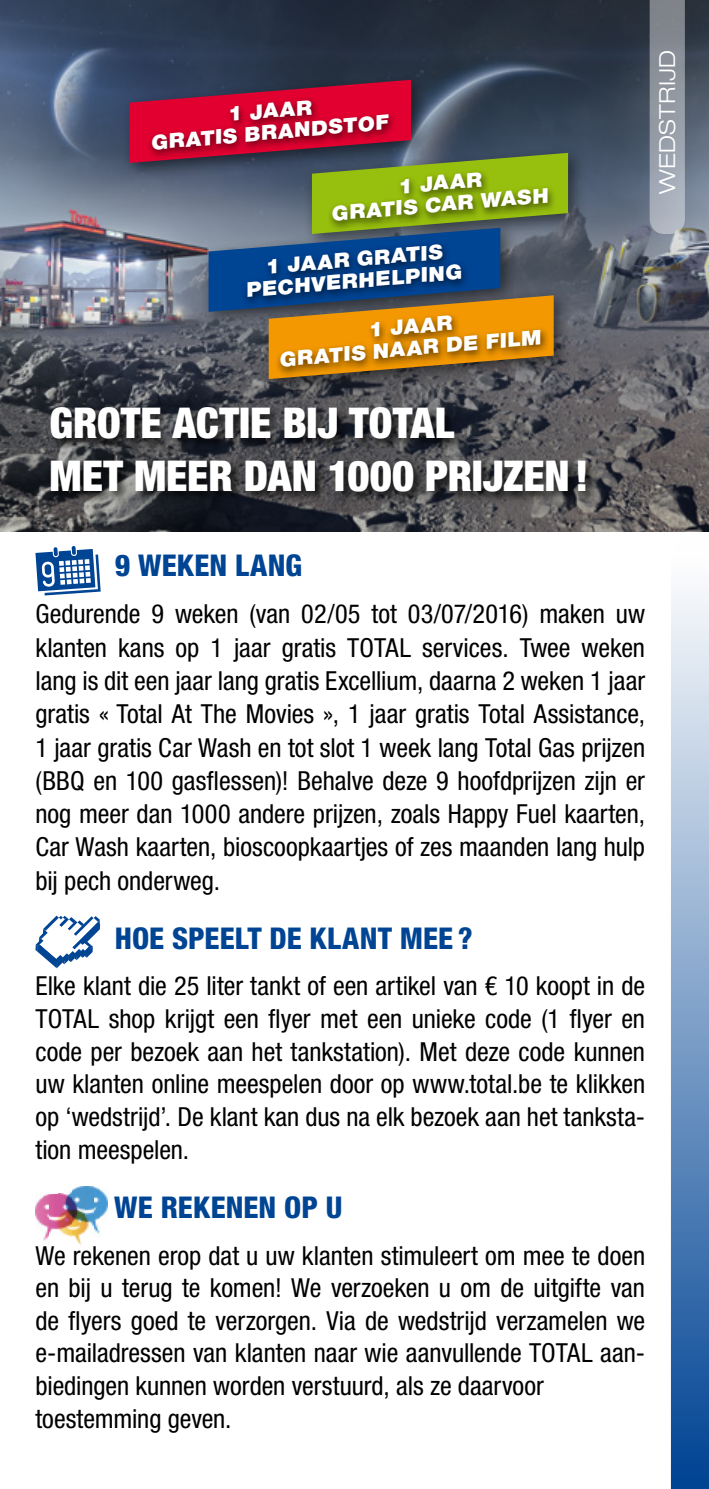
<style>
.page{position:relative;width:709px;height:1489px;background:#fff}
.page>*{position:absolute;margin:0;border:0;box-sizing:border-box;transform-origin:0 0}
.t1{font:900 condensed 42.5px/52.5px "Helvetica Neue LT Std";color:#fff}
.t2{font:800 condensed 30px "Helvetica Neue LT Std";letter-spacing:.005em;color:#004494}
.t3{font:condensed 26.25px/32.8px "Helvetica Neue LT Std";letter-spacing:-.005em;color:#000;text-align:justify}
.t4{font:300 expanded 22.25px "Helvetica Neue LT Std";letter-spacing:.01em;color:#fff;scale:1.05 1}
.t5{font:900 20.25px/21.5px "Helvetica Neue LT Std";color:#fff;text-align:center;scale:1.06 1}
</style>
<div class="page">
<svg style="left:35px;top:546px;width:66px;height:49px"></svg>
<svg style="left:35px;top:915px;width:65px;height:53px"></svg>
<img style="left:43px;top:1193px;width:7px;height:48px">
<img style="left:72px;top:1186px;width:14px;height:58px">
<img style="left:50px;top:1193px;width:22px;height:44px">
<img style="left:93px;top:1186px;width:7px;height:48px">
<img style="left:35px;top:1197px;width:8px;height:29px">
<img style="left:86px;top:1186px;width:7px;height:44px">
<img style="left:100px;top:1189px;width:7px;height:29px">
<img style="left:0;top:0;width:709px;height:531px">
<div style="left:121px;top:72px;width:308px;height:109px;background:#000;opacity:.5"></div>
<div style="left:303px;top:145px;width:284px;height:106px;background:#000;opacity:.5"></div>
<div style="left:260px;top:287px;width:312px;height:110px;background:#000;opacity:.5"></div>
<svg style="left:129px;top:78px;width:439px;height:302px;background:#625556"></svg>
<div style="left:275px;top:311px;width:274px;height:66px;background:#000;opacity:.6"></div>
<svg style="left:671px;top:531px;width:38px;height:957px;background:#81a2c9"></svg>
<svg style="left:649px;top:0;width:36px;height:234px;background:#9198a2"></svg>
<div style="left:48px;top:404px;width:550px;height:99px;background:#000;opacity:.75"></div>
<p class="t5" style="left:148px;top:110px;width:226px;rotate:-5deg">1 JAAR<br>GRATIS BRANDSTOF</p>
<p class="t5" style="left:328px;top:181px;width:207px;rotate:-5deg">1 JAAR<br>GRATIS CAR WASH</p>
<p class="t5" style="left:243px;top:258px;width:206px;rotate:-5deg">1 JAAR GRATIS<br>PECHVERHELPING</p>
<p class="t5" style="left:276px;top:327px;width:249px;rotate:-5deg">1 JAAR<br>GRATIS NAAR DE FILM</p>
<h1 class="t1" style="left:50px;top:396px;width:540px">GROTE ACTIE BIJ TOTAL<br>MET MEER DAN 1000 PRIJZEN!</h1>
<p class="t4" style="left:654px;top:194px;width:139px;rotate:-90deg">WEDSTRIJD</p>
<p class="t2" style="left:115px;top:546px;width:189px">9 WEKEN LANG</p>
<p class="t3" style="left:35px;top:597px;width:611px">Gedurende 9 weken (van 02/05 tot 03/07/2016) maken uw klanten kans op 1 jaar gratis TOTAL services. Twee weken lang is dit een jaar lang gratis Excellium, daarna 2 weken 1 jaar gratis « Total At The Movies », 1 jaar gratis Total Assistance, 1 jaar gratis Car Wash en tot slot 1 week lang Total Gas prijzen (BBQ en 100 gasflessen)! Behalve deze 9 hoofdprijzen zijn er nog meer dan 1000 andere prijzen, zoals Happy Fuel kaarten, Car Wash kaarten, bioscoopkaartjes of zes maanden lang hulp bij pech onderweg.</p>
<p class="t2" style="left:115px;top:919px;width:359px">HOE SPEELT DE KLANT MEE ?</p>
<p class="t3" style="left:35px;top:969px;width:611px">Elke klant die 25 liter tankt of een artikel van € 10 koopt in de TOTAL shop krijgt een flyer met een unieke code (1 flyer en code per bezoek aan het tankstation). Met deze code kunnen uw klanten online meespelen door op www.total.be te klikken op ‘wedstrijd’. De klant kan dus na elk bezoek aan het tanksta&shy;tion meespelen.</p>
<p class="t2" style="left:114px;top:1188px;width:230px">WE REKENEN OP U</p>
<p class="t3" style="left:35px;top:1238px;width:611px;text-align:left">We rekenen erop dat u uw klanten stimuleert om mee te doen en bij u terug te komen! We verzoeken u om de uitgifte van de flyers goed te verzorgen. Via de wedstrijd verzamelen we e-mailadressen van klanten naar wie aanvullende TOTAL aan&shy;biedingen kunnen worden verstuurd, als ze daarvoor toestemming geven.</p>
</div>
